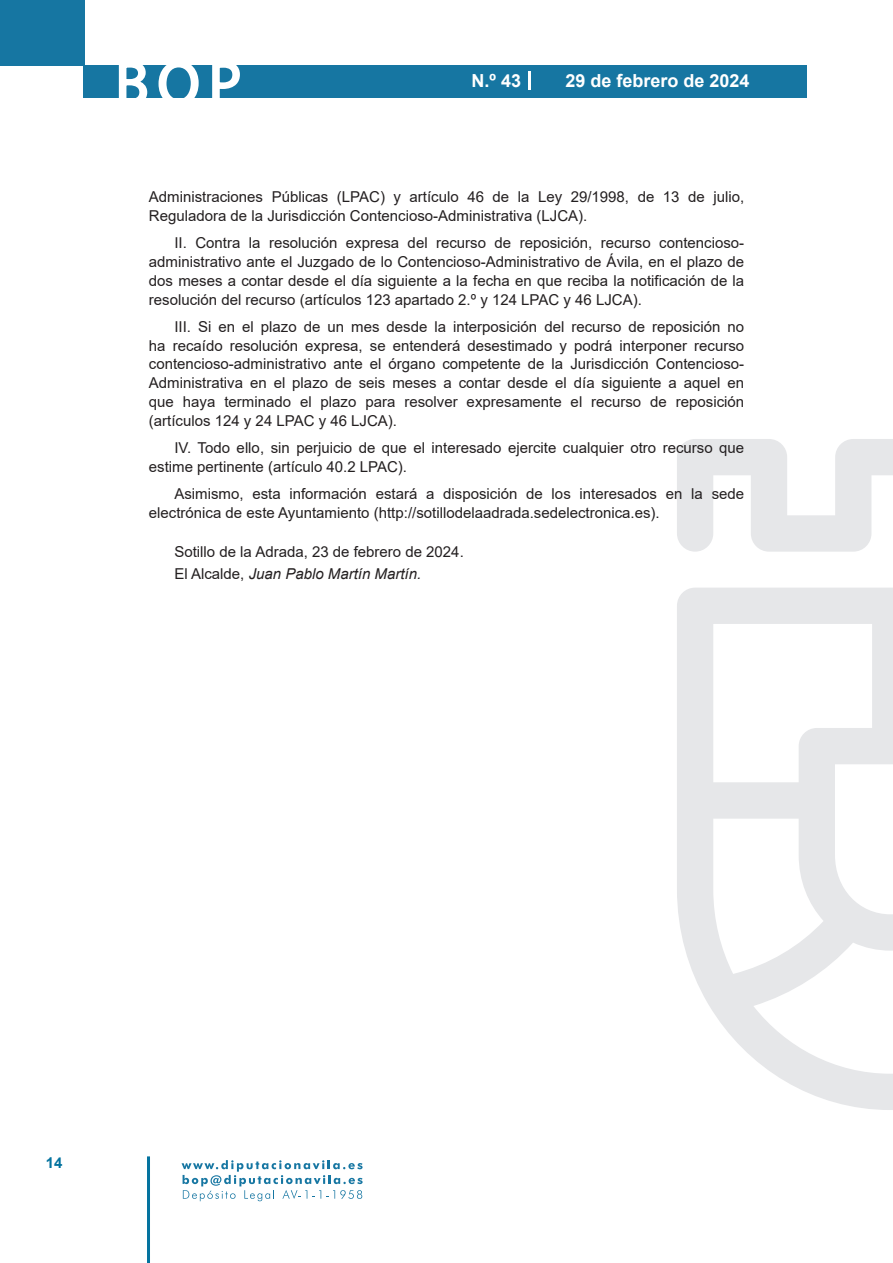
<style>
.page{position:relative;width:893px;height:1263px;background:#fff}
.page>*{position:absolute;margin:0;border:0;box-sizing:border-box;transform-origin:0 0}
.t1{font:500 61.5px "Avant Garde";color:#fff}
.t2{font:700 18px "Arial";color:#fff}
.texto_normal{font:15px/18.8px "Arial";color:#231f20}
.fecha{font:15px "Arial";color:#231f20}
.firma{font:italic 15px "Arial";color:#231f20}
.t3{font:700 15px "Arial";color:#04739f}
.s1{font-style:normal}
</style>
<div class="page">
<div style="left:0;top:0;width:85px;height:65px;background:#1676a2"></div>
<div style="left:84px;top:65px;width:723px;height:33px;background:#1676a2"></div>
<svg style="left:118px;top:65px;width:30px;height:33px"></svg>
<svg style="left:158px;top:65px;width:41px;height:33px"></svg>
<svg style="left:212px;top:65px;width:28px;height:33px"></svg>
<svg style="left:182px;top:1160px;width:181px;height:41px"></svg>
<hr style="left:147px;top:1156px;width:3px;height:107px;background:#04739f">
<svg style="left:529px;top:71px;width:2px;height:19px"></svg>
<svg style="left:677px;top:439px;width:216px;height:671px"></svg>
<h1 class="t1" style="left:115px;top:46px;width:128px">BOP</h1>
<p class="t2" style="left:472px;top:68px;width:51px">N.º 43</p>
<p class="t2" style="left:565px;top:68px;width:186px">29 de febrero de 2024</p>
<p class="texto_normal" style="left:149px;top:188px;width:597px">Administraciones Públicas (LPAC) y artículo 46 de la Ley 29/1998, de 13 de julio,<br>Reguladora de la Jurisdicción Contencioso-Administrativa (LJCA).</p>
<p class="texto_normal" style="left:149px;top:234px;width:597px;text-align:justify;text-indent:26px">II. Contra la resolución expresa del recurso de reposición, recurso contencioso&shy;administrativo ante el Juzgado de lo Contencioso-Administrativo de Ávila, en el plazo de dos meses a contar desde el día siguiente a la fecha en que reciba la notificación de la resolución del recurso (artículos 123 apartado 2.º y 124 LPAC y 46 LJCA).</p>
<p class="texto_normal" style="left:149px;top:317px;width:597px;text-align:justify;text-indent:26px">III. Si en el plazo de un mes desde la interposición del recurso de reposición no ha recaído resolución expresa, se entenderá desestimado y podrá interponer recurso contencioso-administrativo ante el órgano competente de la Jurisdicción Contencioso-Administrativa en el plazo de seis meses a contar desde el día siguiente a aquel en que haya terminado el plazo para resolver expresamente el recurso de reposición (artículos 124 y 24 LPAC y 46 LJCA).</p>
<p class="texto_normal" style="left:149px;top:438px;width:597px;text-indent:26px">IV. Todo ello, sin perjuicio de que el interesado ejercite cualquier otro recurso que estime pertinente (artículo 40.2 LPAC).</p>
<p class="texto_normal" style="left:149px;top:484px;width:597px;text-indent:26px">Asimismo, esta información estará a disposición de los interesados en la sede electrónica de este Ayuntamiento (http://sotillodelaadrada.sedelectronica.es).</p>
<p class="fecha" style="left:174px;top:541px;width:291px">Sotillo de la Adrada, 23 de febrero de 2024.</p>
<p class="firma" style="left:174px;top:564px;width:248px"><span class="s1">El Alcalde,</span> Juan Pablo Martín Martín.</p>
<p class="t3" style="left:46px;top:1152px;width:18px">14</p>
</div>
